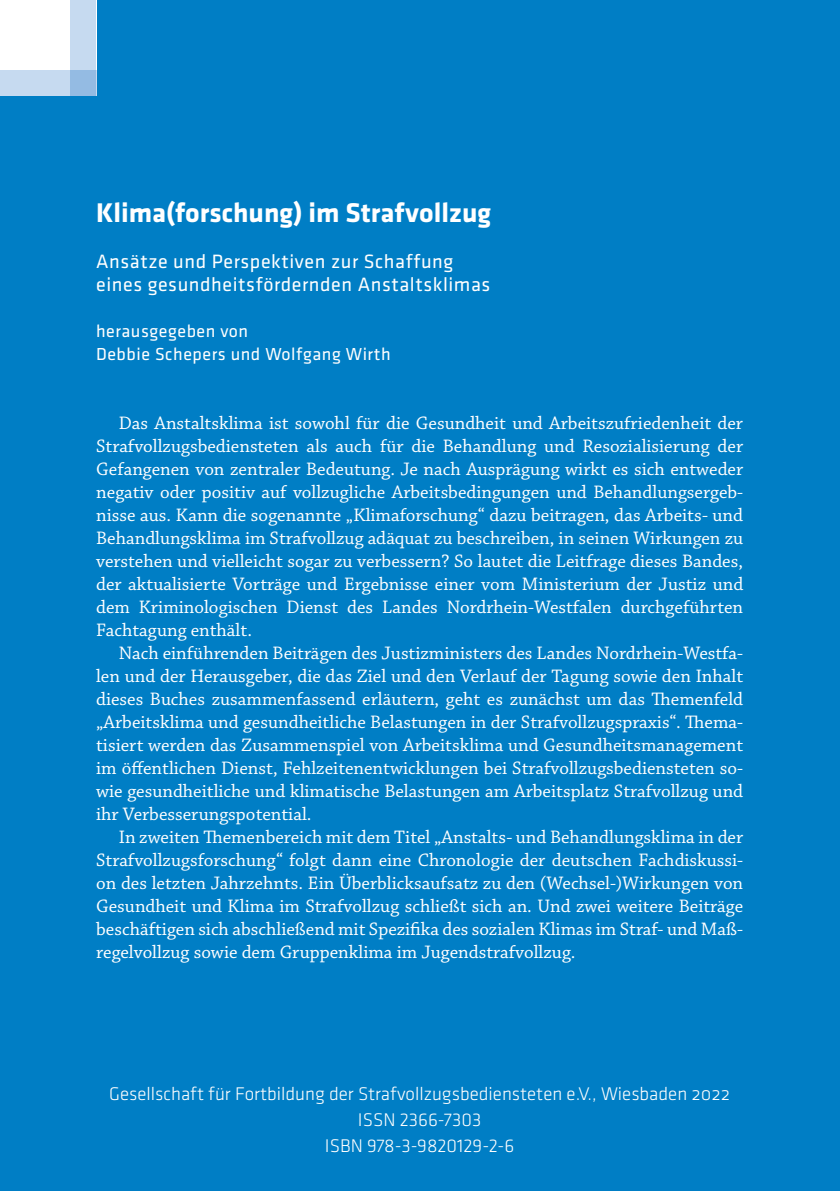
<style>
.page{position:relative;width:840px;height:1191px;background:#fff}
.page>*{position:absolute;margin:0;border:0;box-sizing:border-box;transform-origin:0 0}
.t1{font:700 28px "Klavika";color:#fff}
.t2{font:20px/23px "Klavika";letter-spacing:.03em;color:#fff}
.t3{font:19px/23px "Chaparral Pro";color:#fff;text-align:justify}
.t4{font:300 19px/26px "Klavika";color:#fff;text-align:center}
.t5{font:18px/23px "Klavika";letter-spacing:.03em;color:#fff}
</style>
<div class="page">
<div style="left:0;top:0;width:839px;height:1191px;background:#007ec5"></div>
<div style="left:0;top:0;width:96px;height:95px;background:#fff"></div>
<div style="left:71px;top:0;width:25px;height:95px;background:#c6daf0"></div>
<div style="left:0;top:70px;width:96px;height:25px;background:#c6daf0"></div>
<div style="left:71px;top:70px;width:25px;height:25px;background:#94bbe3"></div>
<h1 class="t1" style="left:96px;top:197px;width:396px">Klima(forschung) im Strafvollzug</h1>
<p class="t2" style="left:96px;top:250px;width:395px">Ansätze und Perspektiven zur Schaffung eines gesundheitsfördernden Anstaltsklimas</p>
<p class="t5" style="left:96px;top:320px;width:296px">herausgegeben von<br>Debbie Schepers und Wolfgang Wirth</p>
<p class="t3" style="left:96px;top:412px;width:648px;text-indent:23px">Das Anstaltsklima ist sowohl für die Gesundheit und Arbeitszufriedenheit der Strafvollzugsbediensteten als auch für die Behandlung und Resozialisierung der Gefangenen von zentraler Bedeutung. Je nach Ausprägung wirkt es sich entweder negativ oder positiv auf vollzugliche Arbeitsbedingungen und Behandlungsergeb&shy;nisse aus. Kann die sogenannte „Klimaforschung“ dazu beitragen, das Arbeits- und Behandlungsklima im Strafvollzug adäquat zu beschreiben, in seinen Wirkungen zu verstehen und vielleicht sogar zu verbessern? So lautet die Leitfrage dieses Bandes, der aktualisierte Vorträge und Ergebnisse einer vom Ministerium der Justiz und dem Kriminologischen Dienst des Landes Nordrhein-Westfalen durchgeführten Fachtagung enthält.</p>
<p class="t3" style="left:96px;top:642px;width:648px;text-indent:23px">Nach einführenden Beiträgen des Justizministers des Landes Nordrhein-Westfa&shy;len und der Herausgeber, die das Ziel und den Verlauf der Tagung sowie den Inhalt dieses Buches zusammenfassend erläutern, geht es zunächst um das Themenfeld „Arbeitsklima und gesundheitliche Belastungen in der Strafvollzugspraxis“. Thema&shy;tisiert werden das Zusammenspiel von Arbeitsklima und Gesundheitsmanagement im öffentlichen Dienst, Fehlzeitenentwicklungen bei Strafvollzugsbediensteten so&shy;wie gesundheitliche und klimatische Belastungen am Arbeitsplatz Strafvollzug und ihr Verbesserungspotential.</p>
<p class="t3" style="left:96px;top:826px;width:648px;text-indent:23px">In zweiten Themenbereich mit dem Titel „Anstalts- und Behandlungsklima in der Strafvollzugsforschung“ folgt dann eine Chronologie der deutschen Fachdiskussi&shy;on des letzten Jahrzehnts. Ein Überblicksaufsatz zu den (Wechsel-)Wirkungen von Gesundheit und Klima im Strafvollzug schließt sich an. Und zwei weitere Beiträge beschäftigen sich abschließend mit Spezifika des sozialen Klimas im Straf- und Maß&shy;regelvollzug sowie dem Gruppenklima im Jugendstrafvollzug.</p>
<p class="t4" style="left:109px;top:1080px;width:622px">Gesellschaft für Fortbildung der Strafvollzugsbediensteten e.V., Wiesbaden 2022<br>ISSN 2366-7303<br>ISBN 978-3-9820129-2-6</p>
</div>
